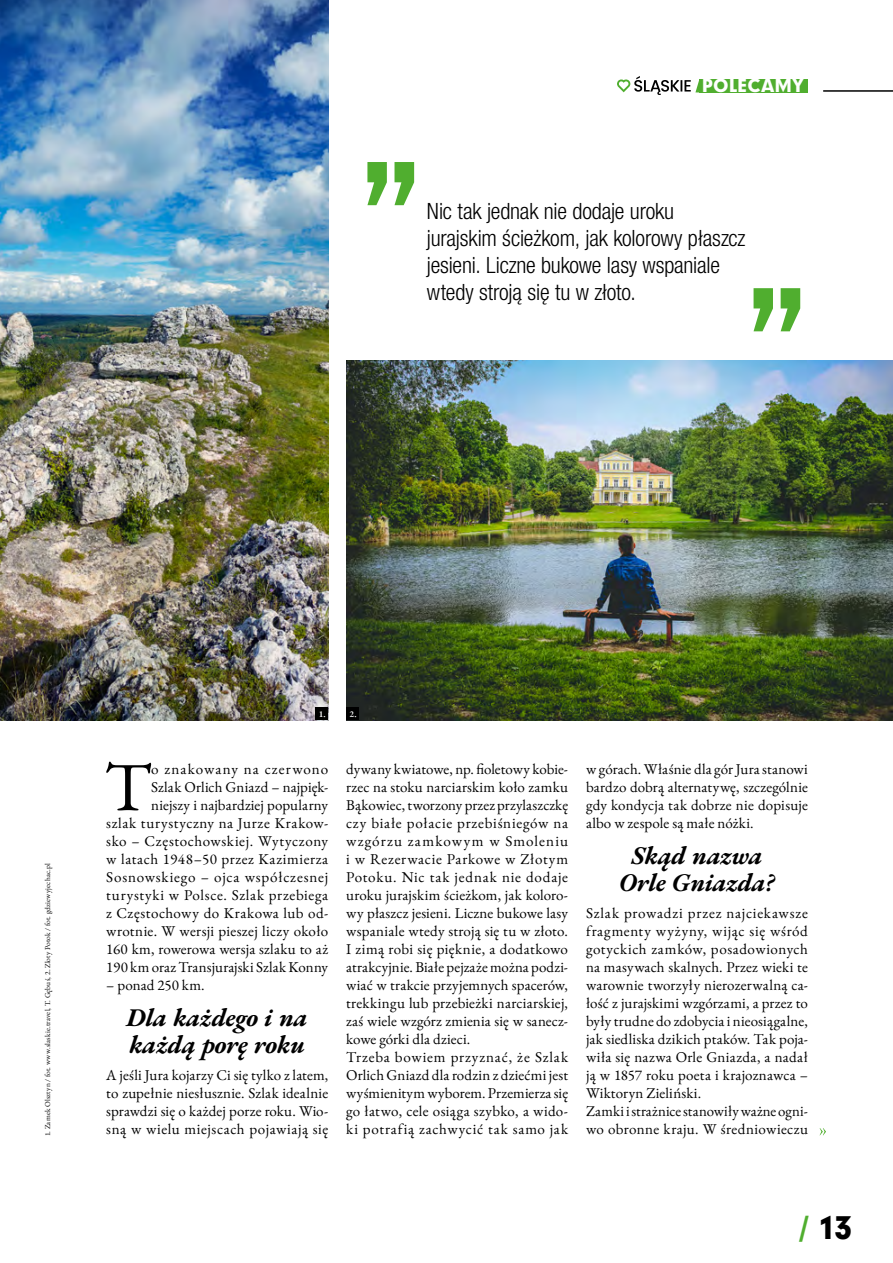
<style>
.page{position:relative;width:893px;height:1263px;background:#fff}
.page>*{position:absolute;margin:0;border:0;box-sizing:border-box;transform-origin:0 0}
.t1{font:69.9px "EB Garamond";color:#000}
.t2{font:29.7px "Geometric 706 Blk EU";color:#000}
.t3{font:italic 700 25.5px/27px "EB Garamond";letter-spacing:-.01em;color:#000;text-align:center}
.t4{font:300 condensed 22.5px/27px "Helvetica Neue LT Pro";letter-spacing:-.01em;color:#000}
.t5{font:17.25px "Geometric 706 Blk EU";letter-spacing:.005em;color:#fff}
.t6{font:15px/18px "EB Garamond";letter-spacing:.02em;color:#000}
.t7{font:600 9px "EB Garamond";color:#fff}
.t8{font:7.5px "EB Garamond";letter-spacing:.025em;color:#000}
.s1{color:#50ae2f}
</style>
<div class="page">
<svg style="left:367px;top:162px;width:47px;height:43px"></svg>
<svg style="left:753px;top:288px;width:47px;height:43px"></svg>
<img style="left:0;top:0;width:328px;height:720px">
<img style="left:346px;top:360px;width:547px;height:360px">
<div style="left:315px;top:707px;width:13px;height:13px;background:#000"></div>
<div style="left:346px;top:707px;width:13px;height:13px;background:#000"></div>
<svg style="left:820px;top:1128px;width:6px;height:7px"></svg>
<hr style="left:824px;top:90px;width:69px;height:2px;background:#000">
<div style="left:700px;top:79px;width:108px;height:13px;background:#50ae2f"></div>
<svg style="left:617px;top:76px;width:83px;height:19px"></svg>
<p class="t5" style="left:702px;top:74px;width:103px">POLECAMY</p>
<h3 class="t4" style="left:427px;top:197px;width:320px">Nic tak jednak nie dodaje uroku jurajskim ścieżkom, jak kolorowy płaszcz jesieni. Liczne bukowe lasy wspaniale wtedy stroją się tu w złoto.</h3>
<p class="t8" style="left:43px;top:1136px;width:274px;rotate:-90deg">1. Zamek Olsztyn / fot. www.slaskie.travel, T. Gębuś, 2. Zloty Potok / fot. gdziewyjechac.pl</p>
<p class="t7" style="left:319px;top:708px;width:8px">1.</p>
<p class="t7" style="left:349px;top:708px;width:9px">2.</p>
<h1 class="t1" style="left:104px;top:741px;width:48px">T</h1>
<p class="t6" style="left:106px;top:760px;width:223px;text-align:right">o znakowany na czerwono<br>Szlak Orlich Gniazd – najpięk-<br>niejszy i najbardziej popularny<br>szlak turystyczny na Jurze Krakow&shy;sko – Częstochowskiej. Wytyczony w latach 1948–50 przez Kazimierza Sosnowskiego – ojca współczesnej turystyki w Polsce. Szlak przebiega z Częstochowy do Krakowa lub od&shy;wrotnie. W wersji pieszej liczy około 160 km, rowerowa wersja szlaku to aż 190 km oraz Transjurajski Szlak Konny</p>
<p class="t6" style="left:106px;top:976px;width:100px">– ponad 250 km.</p>
<h3 class="t3" style="left:127px;top:1004px;width:182px;text-align:left">Dla każdego i na każdą porę roku</h3>
<p class="t6" style="left:106px;top:1066px;width:223px;text-align:justify">A jeśli Jura kojarzy Ci się tylko z latem, to zupełnie niesłusznie. Szlak idealnie sprawdzi się o każdej porze roku. Wio&shy;sną w wielu miejscach pojawiają się</p>
<p class="t6" style="left:346px;top:760px;width:223px">dywany kwiatowe, np. fioletowy kobie&shy;rzec na stoku narciarskim koło zamku Bąkowiec, tworzony przez przylaszczkę czy białe połacie przebiśniegów na wzgórzu zamkowym w Smoleniu i w Rezerwacie Parkowe w Złotym Potoku. Nic tak jednak nie dodaje uroku jurajskim ścieżkom, jak koloro&shy;wy płaszcz jesieni. Liczne bukowe lasy wspaniale wtedy stroją się tu w złoto.<br>I zimą robi się pięknie, a dodatkowo atrakcyjnie. Białe pejzaże można podzi&shy;wiać w trakcie przyjemnych spacerów, trekkingu lub przebieżki narciarskiej, zaś wiele wzgórz zmienia się w sanecz&shy;kowe górki dla dzieci.<br>Trzeba bowiem przyznać, że Szlak Orlich Gniazd dla rodzin z dziećmi jest wyśmienitym wyborem. Przemierza się go łatwo, cele osiąga szybko, a wido&shy;ki potrafią zachwycić tak samo jak</p>
<p class="t6" style="left:586px;top:760px;width:223px;text-align:justify">w górach. Właśnie dla gór Jura stanowi bardzo dobrą alternatywę, szczególnie gdy kondycja tak dobrze nie dopisuje albo w zespole są małe nóżki.</p>
<h3 class="t3" style="left:619px;top:842px;width:157px">Skąd nazwa<br>Orle Gniazda?</h3>
<p class="t6" style="left:586px;top:904px;width:223px">Szlak prowadzi przez najciekawsze fragmenty wyżyny, wijąc się wśród gotyckich zamków, posadowionych na masywach skalnych. Przez wieki te warownie tworzyły nierozerwalną ca&shy;łość z jurajskimi wzgórzami, a przez to były trudne do zdobycia i nieosiągalne, jak siedliska dzikich ptaków. Tak poja&shy;wiła się nazwa Orle Gniazda, a nadał ją w 1857 roku poeta i krajoznawca – Wiktoryn Zieliński.<br>Zamki i strażnice stanowiły ważne ogni&shy;wo obronne kraju. W średniowieczu</p>
<h2 class="t2" style="left:800px;top:1207px;width:54px"><span class="s1">/</span> 13</h2>
</div>
